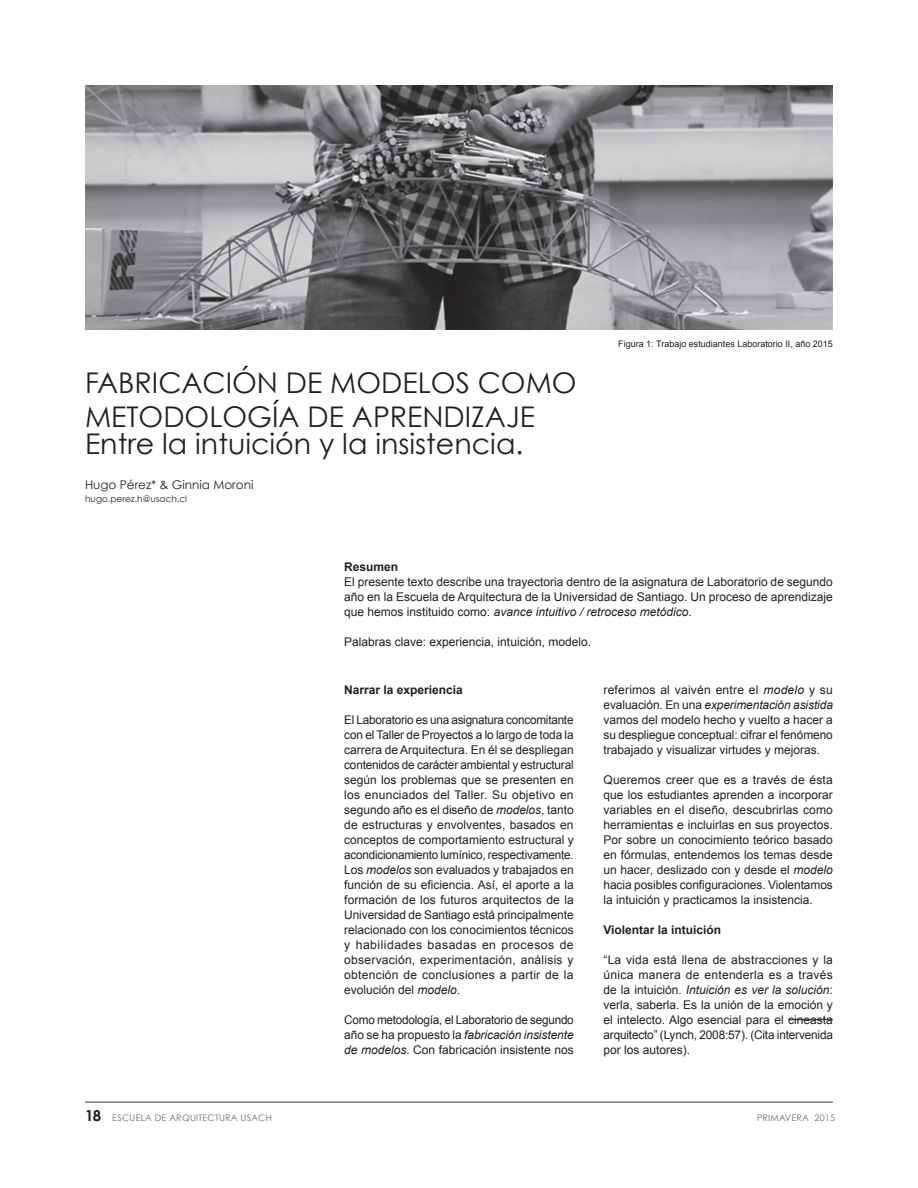
<style>
.page{position:relative;width:918px;height:1188px;background:#fff}
.page>*{position:absolute;margin:0;border:0;box-sizing:border-box;transform-origin:0 0}
.titulo{font:28.5px/34.2px "Century Gothic";color:#231f20}
.contenidos{font:12px/15px "Arial";color:#231f20;text-align:justify}
.contenidos-2{font:700 12px "Arial";color:#231f20}
.autor{font:12px "Century Gothic";color:#231f20}
.pie_de_foto{font:9px "Arial";color:#231f20}
.t1{font:9px "Century Gothic";letter-spacing:.025em;color:#6c6d70}
.mail{font:9px "Century Gothic";color:#231f20}
.s1{font-style:italic}
.s2{font-weight:700;font-size:15px;color:#231f20}
</style>
<div class="page">
<hr style="left:85px;top:1101px;width:748px;height:2px;background:#231f20">
<hr style="left:788px;top:1019px;width:45px;height:1px;background:#231f20">
<img style="left:85px;top:85px;width:748px;height:245px">
<p class="titulo" style="left:85px;top:365px;width:493px">FABRICACIÓN DE MODELOS COMO<br>METODOLOGÍA DE APRENDIZAJE</p>
<p class="titulo" style="left:85px;top:426px;width:440px">Entre la intuición y la insistencia.</p>
<p class="autor" style="left:85px;top:477px;width:170px">Hugo Pérez* &amp; Ginnia Moroni</p>
<p class="mail" style="left:85px;top:493px;width:104px">hugo.perez.h@usach.cl</p>
<p class="pie_de_foto" style="left:618px;top:338px;width:216px">Figura 1: Trabajo estudiantes Laboratorio II, año 2015</p>
<p class="contenidos-2" style="left:344px;top:559px;width:56px">Resumen</p>
<p class="contenidos" style="left:344px;top:575px;width:490px">El presente texto describe una trayectoria dentro de la asignatura de Laboratorio de segundo año en la Escuela de Arquitectura de la Universidad de Santiago. Un proceso de aprendizaje que hemos instituido como: <span class="s1">avance intuitivo / retroceso metódico</span>.</p>
<p class="contenidos" style="left:344px;top:635px;width:248px">Palabras clave: experiencia, intuición, modelo.</p>
<p class="contenidos-2" style="left:344px;top:682px;width:120px">Narrar la experiencia</p>
<p class="contenidos" style="left:344px;top:712px;width:231px">El Laboratorio es una asignatura concomitante con el Taller de Proyectos a lo largo de toda la carrera de Arquitectura. En él se despliegan contenidos de carácter ambiental y estructural según los problemas que se presenten en los enunciados del Taller. Su objetivo en segundo año es el diseño de <span class="s1">modelos</span>, tanto de estructuras y envolventes, basados en conceptos de comportamiento estructural y acondicionamiento lumínico, respectivamente.<br>Los <span class="s1">modelos</span> son evaluados y trabajados en función de su eficiencia. Así, el aporte a la formación de los futuros arquitectos de la Universidad de Santiago está principalmente relacionado con los conocimientos técnicos y habilidades basadas en procesos de observación, experimentación, análisis y obtención de conclusiones a partir de la evolución del <span class="s1">modelo</span>.</p>
<p class="contenidos" style="left:344px;top:1012px;width:231px">Como metodología, el Laboratorio de segundo año se ha propuesto la <span class="s1">fabricación insistente de modelos</span>. Con fabricación insistente nos</p>
<p class="contenidos" style="left:603px;top:682px;width:231px">referimos al vaivén entre el <span class="s1">modelo</span> y su evaluación. En una <span class="s1">experimentación asistida </span>vamos del modelo hecho y vuelto a hacer a su despliegue conceptual: cifrar el fenómeno trabajado y visualizar virtudes y mejoras.</p>
<p class="contenidos" style="left:603px;top:772px;width:231px">Queremos creer que es a través de ésta que los estudiantes aprenden a incorporar variables en el diseño, descubrirlas como herramientas e incluirlas en sus proyectos.<br>Por sobre un conocimiento teórico basado en fórmulas, entendemos los temas desde un hacer, deslizado con y desde el <span class="s1">modelo </span>hacia posibles configuraciones. Violentamos la intuición y practicamos la insistencia.</p>
<p class="contenidos-2" style="left:603px;top:922px;width:119px">Violentar la intuición</p>
<p class="contenidos" style="left:603px;top:952px;width:231px">“La vida está llena de abstracciones y la única manera de entenderla es a través de la intuición. <span class="s1">Intuición es ver la solución</span>: verla, saberla. Es la unión de la emoción y el intelecto. Algo esencial para el cineasta arquitecto” (Lynch, 2008:57). (Cita intervenida por los autores).</p>
<p class="t1" style="left:85px;top:1113px;width:188px"><span class="s2">18</span> ESCUELA DE ARQUITECTURA USACH</p>
<p class="t1" style="left:757px;top:1113px;width:80px">PRIMAVERA 2015</p>
</div>
